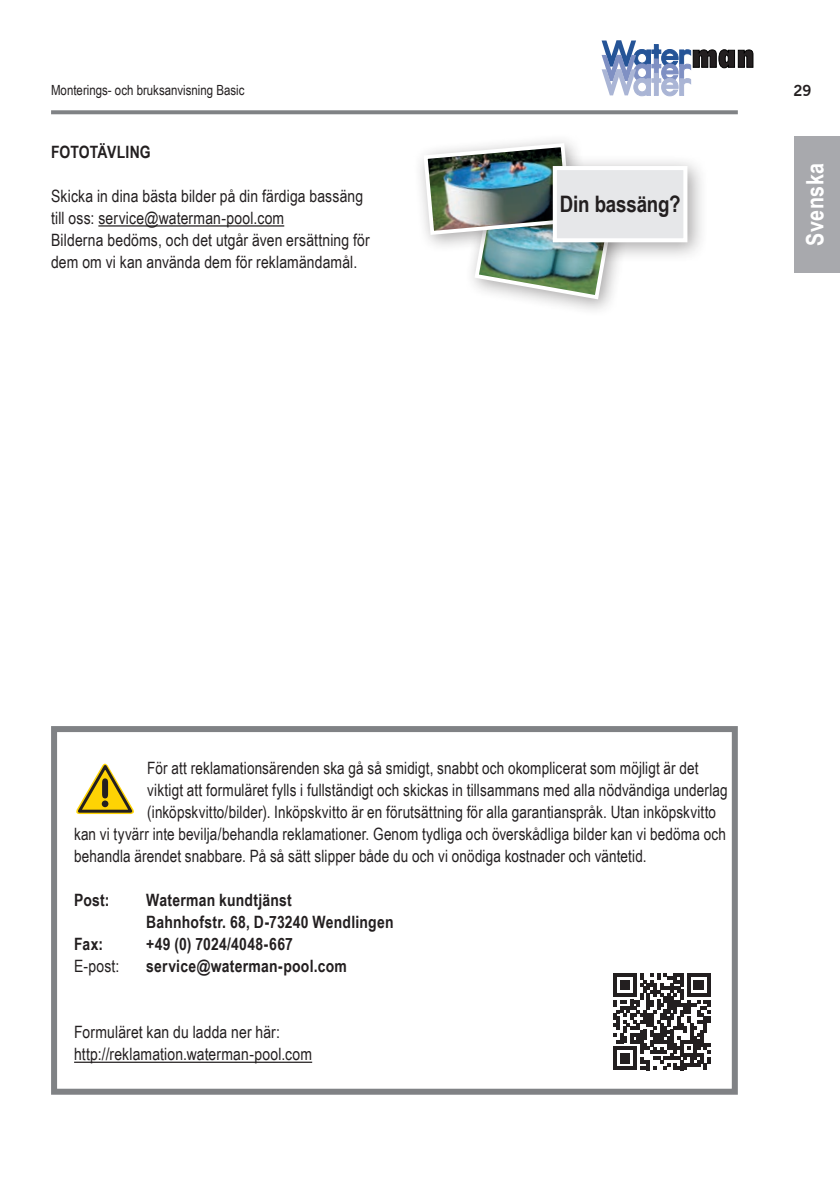
<style>
.page{position:relative;width:840px;height:1191px;background:#fff}
.page>*{position:absolute;margin:0;border:0;box-sizing:border-box;transform-origin:0 0}
.t1{font:700 24px "Arial Narrow";letter-spacing:.02em;color:#fff}
.t2{font:700 22.6px "Arial Narrow";letter-spacing:-.005em;color:#231f20}
.t3{font:17px/22px "Arial Narrow";letter-spacing:.01em;color:#231f20}
.t4{font:700 17px/22px "Arial Narrow";letter-spacing:.015em;color:#231f20}
.t5{font:700 15px "News Gothic BT";color:#231f20}
.t6{font:14px "Arial Narrow";color:#231f20}
</style>
<div class="page">
<svg style="left:51px;top:110px;width:686px;height:4px;background:#898b8d"></svg>
<div style="left:794px;top:136px;width:45px;height:136px;background:#a8a9ad"></div>
<svg style="left:601px;top:41px;width:151px;height:55px"></svg>
<hr style="left:74px;top:1061px;width:238px;height:1px;background:#231f20">
<svg style="left:76px;top:763px;width:58px;height:52px"></svg>
<div style="left:51px;top:726px;width:686px;height:368px;border:6px solid #808285"></div>
<svg style="left:613px;top:973px;width:96px;height:97px"></svg>
<div style="left:464px;top:197px;width:164px;height:121px;background:#231f20;opacity:.4"></div>
<img style="left:421px;top:141px;width:191px;height:160px">
<hr style="left:98px;top:225px;width:186px;height:1px;background:#231f20">
<div style="left:540px;top:153px;width:168px;height:111px;background:#231f20;opacity:.4"></div>
<div style="left:554px;top:168px;width:131px;height:72px;background:#e6e7e9"></div>
<div style="left:552px;top:166px;width:135px;height:76px;border:4px solid #fff"></div>
<p class="t6" style="left:51px;top:80px;width:195px">Monterings- och bruksanvisning Basic</p>
<p class="t4" style="left:51px;top:140px;width:101px">FOTOTÄVLING</p>
<p class="t3" style="left:51px;top:184px;width:320px">Skicka in dina bästa bilder på din färdiga bassäng till oss: service@waterman-pool.com<br>Bilderna bedöms, och det utgår även ersättning för dem om vi kan använda dem för reklamändamål.</p>
<h2 class="t2" style="left:559px;top:187px;width:122px">Din bassäng?</h2>
<p class="t5" style="left:793px;top:82px;width:20px">29</p>
<h1 class="t1" style="left:796px;top:245px;width:84px;rotate:-90deg">Svenska</h1>
<p class="t3" style="left:147px;top:756px;width:552px">För att reklamationsärenden ska gå så smidigt, snabbt och okomplicerat som möjligt är det</p>
<p class="t3" style="left:147px;top:778px;width:581px">viktigt att formuläret fylls i fullständigt och skickas in tillsammans med alla nödvändiga underlag</p>
<p class="t3" style="left:147px;top:800px;width:570px">(inköpskvitto/bilder). Inköpskvitto är en förutsättning för alla garantianspråk. Utan inköpskvitto</p>
<p class="t3" style="left:74px;top:822px;width:653px">kan vi tyvärr inte bevilja/behandla reklamationer. Genom tydliga och överskådliga bilder kan vi bedöma och</p>
<p class="t3" style="left:74px;top:844px;width:573px">behandla ärendet snabbare. På så sätt slipper både du och vi onödiga kostnader och väntetid.</p>
<p class="t4" style="left:74px;top:888px;width:37px">Post:</p>
<p class="t4" style="left:146px;top:888px;width:249px">Waterman kundtjänst<br>Bahnhofstr. 68, D-73240 Wendlingen</p>
<p class="t4" style="left:74px;top:932px;width:31px">Fax:</p>
<p class="t4" style="left:146px;top:932px;width:148px">+49 (0) 7024/4048-667</p>
<p class="t3" style="left:74px;top:954px;width:47px">E-post:</p>
<p class="t4" style="left:146px;top:954px;width:202px">service@waterman-pool.com</p>
<p class="t3" style="left:74px;top:1020px;width:239px">Formuläret kan du ladda ner här: http://reklamation.waterman-pool.com</p>
</div>
